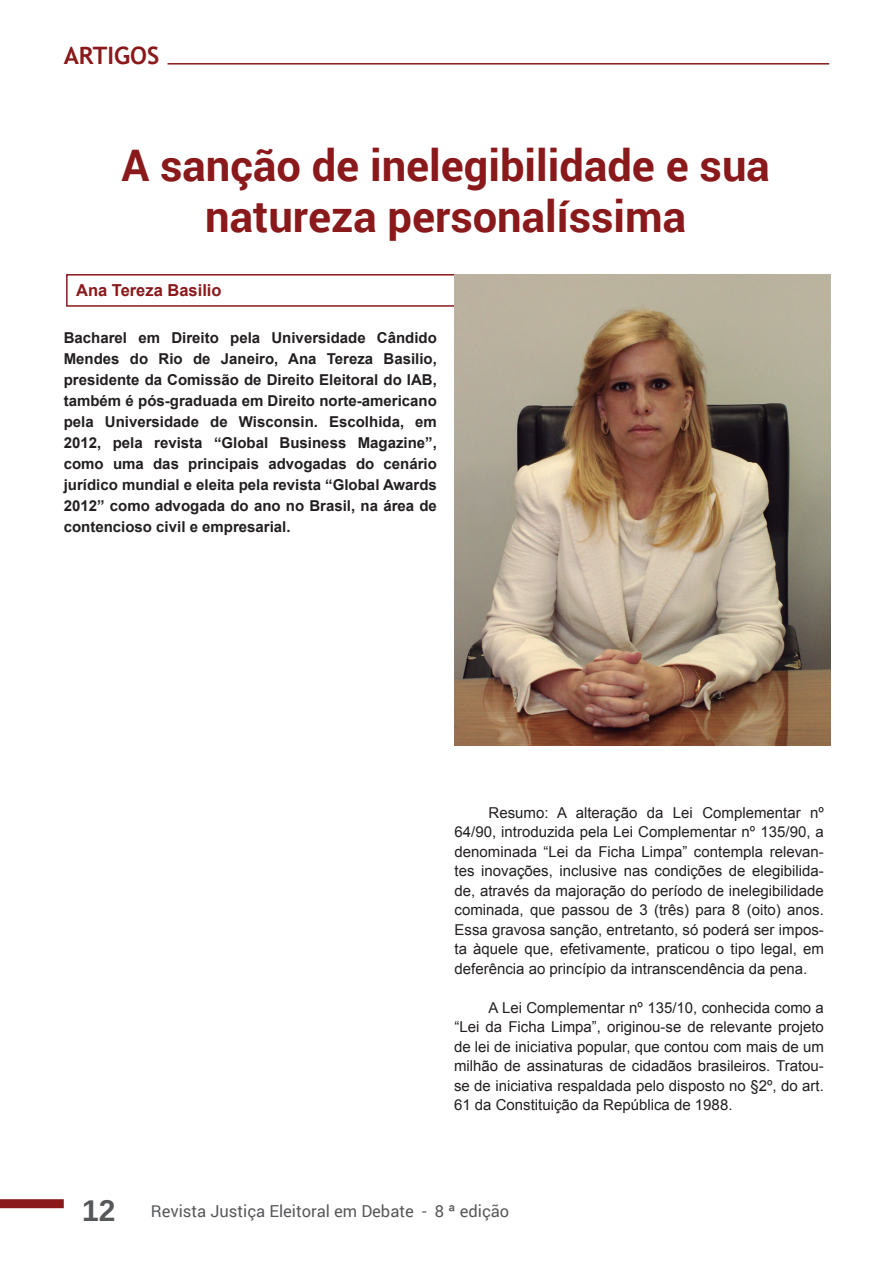
<style>
.page{position:relative;width:893px;height:1263px;background:#fff}
.page>*{position:absolute;margin:0;border:0;box-sizing:border-box;transform-origin:0 0}
.t1{font:700 43.5px/51px "Roboto";color:#89191b;text-align:center}
.t2{font:700 24px "Trebuchet MS";color:#89191b}
.t3{font:16.5px "Roboto";color:#57585a}
.t4{font:700 16.5px "Arial";color:#89191b}
.t5{font:15px/19.5px "Arial";color:#231f20;text-align:justify}
.t6{font:700 15px/21px "Arial";color:#231f20;text-align:justify}
.s1{font-family:"Liberation Sans";font-weight:700;font-size:30px}
</style>
<div class="page">
<div style="left:0;top:1199px;width:64px;height:9px;background:#89191b"></div>
<hr style="left:168px;top:63px;width:661px;height:2px;background:#89191b">
<div style="left:66px;top:274px;width:764px;height:33px;border:2px solid #89191b"></div>
<img style="left:454px;top:274px;width:376px;height:471px">
<h2 class="t2" style="left:64px;top:40px;width:97px">ARTIGOS</h2>
<p class="t1" style="left:121px;top:138px;width:650px">A sanção de inelegibilidade e sua natureza personalíssima</p>
<p class="t4" style="left:76px;top:279px;width:147px">Ana Tereza Basilio</p>
<p class="t6" style="left:64px;top:327px;width:375px">Bacharel em Direito pela Universidade Cândido Mendes do Rio de Janeiro, Ana Tereza Basilio, presidente da Comissão de Direito Eleitoral do IAB, também é pós-graduada em Direito norte-americano pela Universidade de Wisconsin. Escolhida, em 2012, pela revista “Global Business Magazine”, como uma das principais advogadas do cenário jurídico mundial e eleita pela revista “Global Awards 2012” como advogada do ano no Brasil, na área de contencioso civil e empresarial.</p>
<p class="t5" style="left:454px;top:803px;width:371px;text-indent:34px">Resumo: A alteração da Lei Complementar nº 64/90, introduzida pela Lei Complementar nº 135/90, a denominada “Lei da Ficha Limpa” contempla relevan&shy;tes inovações, inclusive nas condições de elegibilida&shy;de, através da majoração do período de inelegibilidade cominada, que passou de 3 (três) para 8 (oito) anos.<br>Essa gravosa sanção, entretanto, só poderá ser impos&shy;ta àquele que, efetivamente, praticou o tipo legal, em deferência ao princípio da intranscendência da pena.</p>
<p class="t5" style="left:454px;top:998px;width:371px;text-indent:35px">A Lei Complementar nº 135/10, conhecida como a “Lei da Ficha Limpa”, originou-se de relevante projeto de lei de iniciativa popular, que contou com mais de um milhão de assinaturas de cidadãos brasileiros. Tratou&shy;se de iniciativa respaldada pelo disposto no §2º, do art.<br>61 da Constituição da República de 1988.</p>
<p class="t3" style="left:82px;top:1199px;width:429px"><span class="s1">12</span> Revista Justiça Eleitoral em Debate - 8 ª edição</p>
</div>
